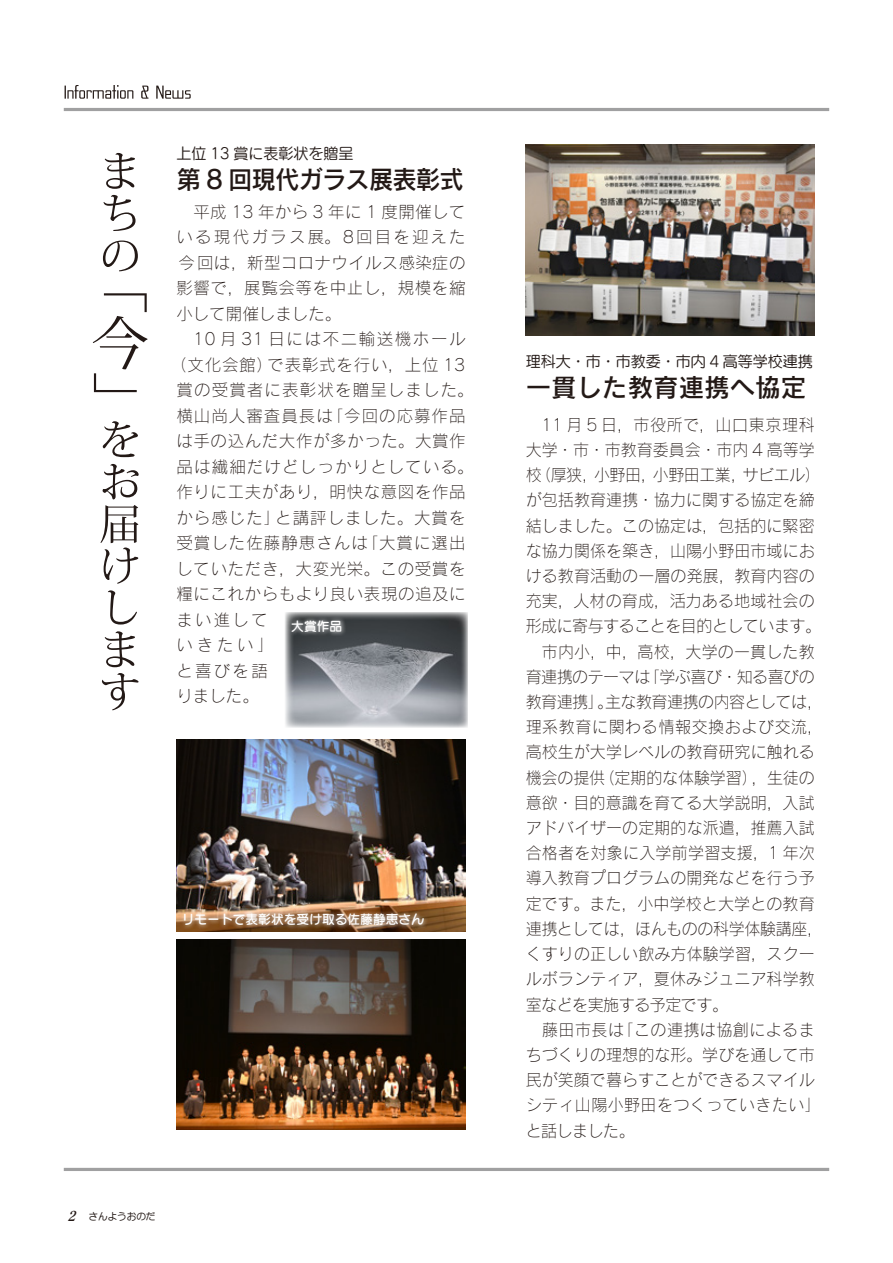
<style>
.page{position:relative;width:893px;height:1263px;background:#fff}
.page>*{position:absolute;margin:0;border:0;box-sizing:border-box;transform-origin:0 0}
.t1{font:25.5px "Rodin Pro DB";letter-spacing:-.04em;color:#231916;scale:.96 1}
.t2{font:25.5px "Rodin Pro DB";color:#231916}
.t3{font:16.5px/25.2px "Rodin Pro L";letter-spacing:.01em;color:#231916}
.t4{font:16.5px "Rodin Pro L";letter-spacing:.035em;color:#231916}
.t5{font:16.5px "Rodin Pro L";letter-spacing:.06em;color:#231916}
.t6{font:16.5px "Rodin Pro L";letter-spacing:.07em;color:#231916}
.t7{font:16.5px "Rodin Pro L";letter-spacing:.045em;color:#231916}
.t8{font:16.5px "Rodin Pro L";letter-spacing:.095em;color:#231916}
.t9{font:15px "G Maru Go Pro M";color:#231916}
.t10{font:12.75px "Seurat Pro DB";color:#fff}
.t11{font:9.75px "Anito Std M";letter-spacing:-.02em;color:#231916}
.s1{font-family:"Matisse Eleganto Pro B";font-style:italic;font-size:13.5px}
</style>
<div class="page">
<hr style="left:64px;top:108px;width:765px;height:3px;background:#a0a0a1">
<hr style="left:64px;top:1168px;width:765px;height:3px;background:#a0a0a1">
<img style="left:176px;top:940px;width:290px;height:189px">
<img style="left:176px;top:740px;width:290px;height:191px">
<img style="left:526px;top:145px;width:289px;height:191px">
<svg style="left:65px;top:85px;width:126px;height:14px"></svg>
<svg style="left:93px;top:153px;width:54px;height:557px"></svg>
<div style="left:180px;top:910px;width:249px;height:20px;background:#fff;opacity:.9"></div>
<img style="left:285px;top:612px;width:183px;height:115px">
<div style="left:287px;top:616px;width:59px;height:20px;background:#fff;opacity:.9"></div>
<p class="t9" style="left:176px;top:144px;width:178px">上位 13 賞に表彰状を贈呈</p>
<p class="t1" style="left:176px;top:163px;width:301px">第 8 回現代ガラス展表彰式</p>
<p class="t3" style="left:176px;top:198px;width:291px;text-align:justify">　平成 13 年から 3 年に 1 度開催している現代ガラス展。8回目を迎えた今回は，新型コロナウイルス感染症の影響で，展覧会等を中止し，規模を縮小して開催しました。</p>
<p class="t8" style="left:176px;top:328px;width:291px">　10 月 31 日には不二輸送機ホール</p>
<p class="t7" style="left:170px;top:354px;width:297px">（文化会館）で表彰式を行い，上位 13</p>
<p class="t6" style="left:176px;top:379px;width:299px">賞の受賞者に表彰状を贈呈しました。</p>
<p class="t5" style="left:176px;top:405px;width:291px">横山尚人審査員長は「今回の応募作品</p>
<p class="t4" style="left:176px;top:430px;width:291px">は手の込んだ大作が多かった。大賞作</p>
<p class="t6" style="left:176px;top:456px;width:299px">品は繊細だけどしっかりとしている。</p>
<p class="t4" style="left:176px;top:481px;width:291px">作りに工夫があり，明快な意図を作品</p>
<p class="t5" style="left:176px;top:507px;width:291px">から感じた」と講評しました。大賞を</p>
<p class="t5" style="left:176px;top:532px;width:291px">受賞した佐藤静恵さんは「大賞に選出</p>
<p class="t4" style="left:176px;top:558px;width:291px">していただき，大変光栄。この受賞を</p>
<p class="t4" style="left:176px;top:583px;width:291px">糧にこれからもより良い表現の追及に</p>
<p class="t3" style="left:176px;top:606px;width:93px">まい進して</p>
<p class="t3" style="left:176px;top:632px;width:99px">いきたい」</p>
<p class="t3" style="left:176px;top:657px;width:93px">と喜びを語</p>
<p class="t3" style="left:176px;top:683px;width:84px">りました。</p>
<p class="t10" style="left:291px;top:618px;width:52px">大賞作品</p>
<p class="t10" style="left:182px;top:911px;width:244px">リモートで表彰状を受け取る佐藤静恵さん</p>
<p class="t11" style="left:67px;top:1210px;width:90px"><span class="s1">2</span> さんようおのだ</p>
<p class="t9" style="left:526px;top:352px;width:289px">理科大・市・市教委・市内 4 高等学校連携</p>
<p class="t2" style="left:526px;top:370px;width:282px">一貫した教育連携へ協定</p>
<p class="t3" style="left:526px;top:412px;width:297px">　11 月 5 日，市役所で，山口東京理科大学・市・市教育委員会・市内 4 高等学校（厚狭，小野田，小野田工業，サビエル）が包括教育連携・協力に関する協定を締結しました。この協定は，包括的に緊密な協力関係を築き，山陽小野田市域における教育活動の一層の発展，教育内容の充実，人材の育成，活力ある地域社会の形成に寄与することを目的としています。</p>
<p class="t3" style="left:526px;top:638px;width:299px">　市内小，中，高校，大学の一貫した教育連携のテーマは「学ぶ喜び・知る喜びの教育連携」。主な教育連携の内容としては，理系教育に関わる情報交換および交流，高校生が大学レベルの教育研究に触れる機会の提供（定期的な体験学習），生徒の意欲・目的意識を育てる大学説明，入試アドバイザーの定期的な派遣，推薦入試合格者を対象に入学前学習支援，1 年次導入教育プログラムの開発などを行う予定です。また，小中学校と大学との教育連携としては，ほんものの科学体験講座，くすりの正しい飲み方体験学習，スクールボランティア，夏休みジュニア科学教室などを実施する予定です。</p>
<p class="t3" style="left:526px;top:1016px;width:297px">　藤田市長は「この連携は協創によるまちづくりの理想的な形。学びを通して市民が笑顔で暮らすことができるスマイルシティ山陽小野田をつくっていきたい」と話しました。</p>
</div>
